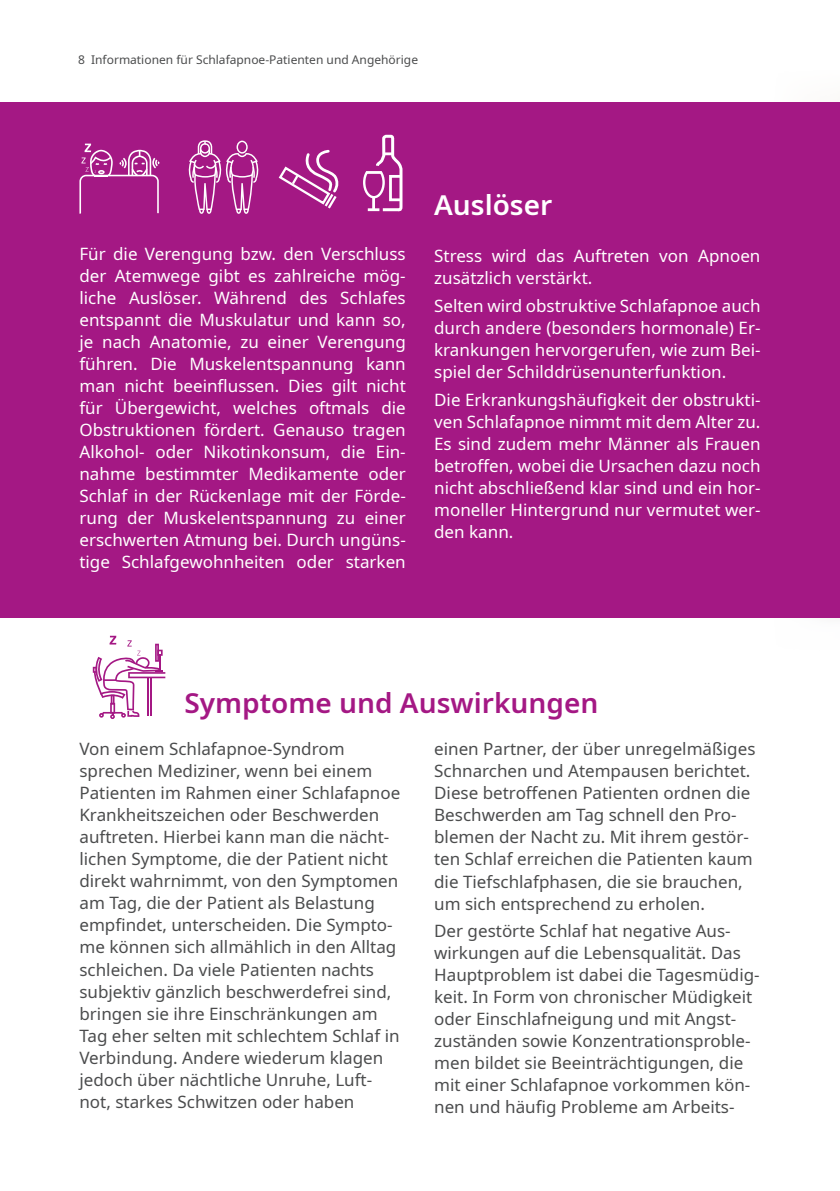
<style>
.page{position:relative;width:840px;height:1191px;background:#fff}
.page>*{position:absolute;margin:0;border:0;box-sizing:border-box;transform-origin:0 0}
.fließtext{font:600 28px "Noto Sans";color:#a41884}
.fließtext-2{font:600 28px "Noto Sans";color:#fff}
.fließtext-3{font:17px/22px "Noto Sans";color:#4b4c4d}
.fließtext-4{font:17px/22px "Noto Sans";color:#fff;text-align:justify}
.t1{font:12px "Noto Sans";color:#4b4c4d}
</style>
<div class="page">
<div style="left:0;top:102px;width:839px;height:515px;background:#a41884"></div>
<svg style="left:188px;top:140px;width:71px;height:74px"></svg>
<svg style="left:79px;top:144px;width:80px;height:70px"></svg>
<svg style="left:92px;top:636px;width:73px;height:83px"></svg>
<svg style="left:278px;top:149px;width:61px;height:60px"></svg>
<svg style="left:363px;top:134px;width:40px;height:78px"></svg>
<p class="t1" style="left:78px;top:51px;width:341px">8 Informationen für Schlafapnoe-Patienten und Angehörige</p>
<p class="fließtext-4" style="left:79px;top:243px;width:328px">Für die Verengung bzw. den Verschluss der Atemwege gibt es zahlreiche mög&shy;liche Auslöser. Während des Schlafes entspannt die Muskulatur und kann so, je nach Anatomie, zu einer Verengung führen. Die Muskelentspannung kann man nicht beeinflussen. Dies gilt nicht für Übergewicht, welches oftmals die Obstruktionen fördert. Genauso tragen Alkohol- oder Nikotinkonsum, die Ein&shy;nahme bestimmter Medikamente oder Schlaf in der Rückenlage mit der Förde&shy;rung der Muskelentspannung zu einer erschwerten Atmung bei. Durch ungüns&shy;tige Schlafgewohnheiten oder starken</p>
<p class="fließtext-2" style="left:434px;top:185px;width:119px">Auslöser</p>
<p class="fließtext-4" style="left:434px;top:245px;width:327px">Stress wird das Auftreten von Apnoen zusätzlich verstärkt.</p>
<p class="fließtext-4" style="left:434px;top:295px;width:327px">Selten wird obstruktive Schlafapnoe auch durch andere (besonders hormonale) Er&shy;krankungen hervorgerufen, wie zum Bei&shy;spiel der Schilddrüsenunterfunktion.</p>
<p class="fließtext-4" style="left:434px;top:389px;width:327px">Die Erkrankungshäufigkeit der obstrukti&shy;ven Schlafapnoe nimmt mit dem Alter zu.<br>Es sind zudem mehr Männer als Frauen betroffen, wobei die Ursachen dazu noch nicht abschließend klar sind und ein hor&shy;moneller Hintergrund nur vermutet wer&shy;den kann.</p>
<p class="fließtext" style="left:184px;top:683px;width:415px">Symptome und Auswirkungen</p>
<p class="fließtext-3" style="left:79px;top:738px;width:322px">Von einem Schlafapnoe-Syndrom sprechen Mediziner, wenn bei einem Patienten im Rahmen einer Schlafapnoe Krankheitszeichen oder Beschwerden auftreten. Hierbei kann man die nächt&shy;lichen Symptome, die der Patient nicht direkt wahrnimmt, von den Symptomen am Tag, die der Patient als Belastung empfindet, unterscheiden. Die Sympto&shy;me können sich allmählich in den Alltag schleichen. Da viele Patienten nachts subjektiv gänzlich beschwerdefrei sind, bringen sie ihre Einschränkungen am Tag eher selten mit schlechtem Schlaf in Verbindung. Andere wiederum klagen jedoch über nächtliche Unruhe, Luft&shy;not, starkes Schwitzen oder haben</p>
<p class="fließtext-3" style="left:434px;top:738px;width:322px">einen Partner, der über unregelmäßiges Schnarchen und Atempausen berichtet.<br>Diese betroffenen Patienten ordnen die Beschwerden am Tag schnell den Pro&shy;blemen der Nacht zu. Mit ihrem gestör&shy;ten Schlaf erreichen die Patienten kaum die Tiefschlafphasen, die sie brauchen, um sich entsprechend zu erholen.</p>
<p class="fließtext-3" style="left:434px;top:920px;width:327px">Der gestörte Schlaf hat negative Aus&shy;wirkungen auf die Lebensqualität. Das Hauptproblem ist dabei die Tagesmüdig&shy;keit. In Form von chronischer Müdigkeit oder Einschlafneigung und mit Angst&shy;zuständen sowie Konzentrationsproble&shy;men bildet sie Beeinträchtigungen, die mit einer Schlafapnoe vorkommen kön&shy;nen und häufig Probleme am Arbeits-</p>
</div>
